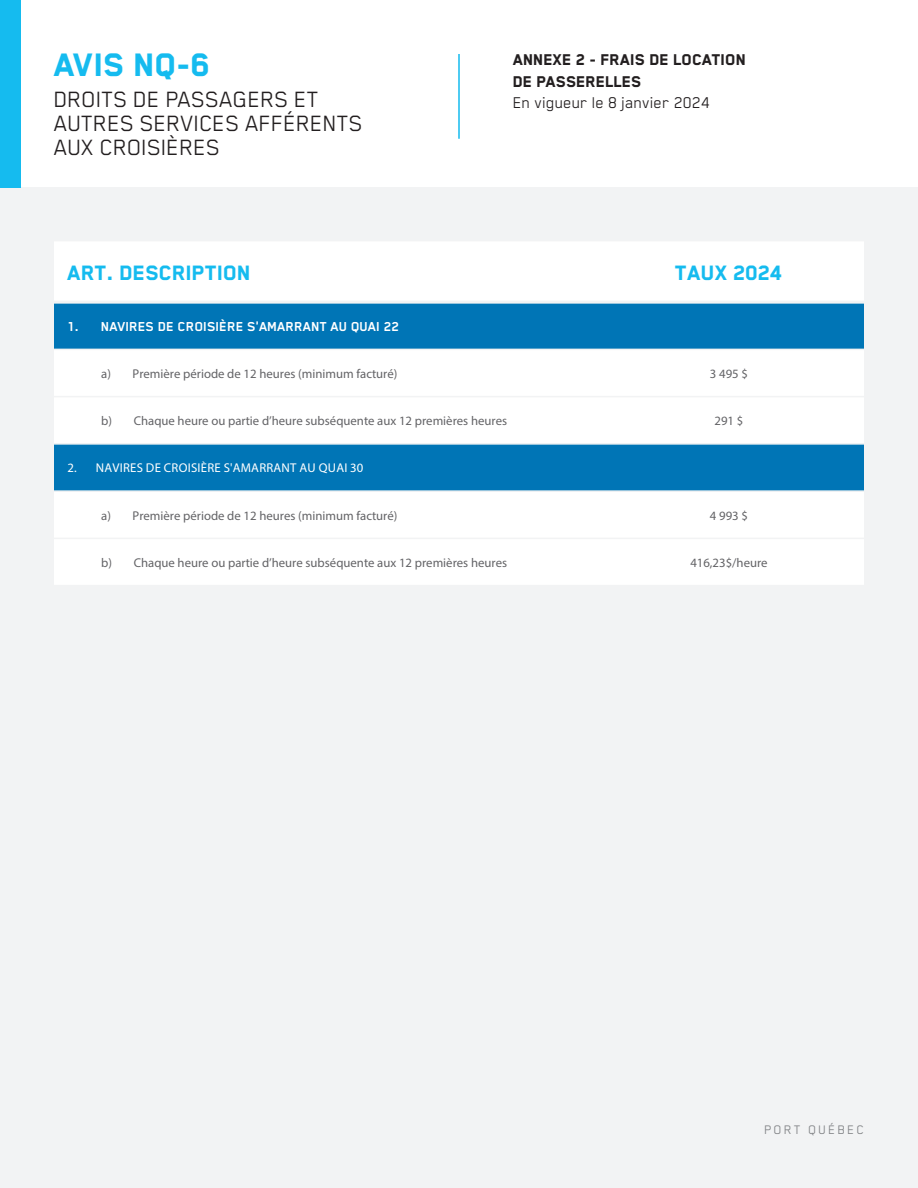
<style>
.page{position:relative;width:918px;height:1188px;background:#fff}
.page>*{position:absolute;margin:0;border:0;box-sizing:border-box;transform-origin:0 0}
.Titre_-_AVIS{font:800 37.5px "Blender Pro";color:#15bbef}
.Sous-titre_-_AVIS{font:25.5px/24px "Blender Pro";color:#231f20}
.Tableau_-_Libellé_Haut{font:800 24px "Blender Pro";color:#15bbef}
.Titre_-_Annexe{font:800 18px/21.6px "Blender Pro";color:#231f20}
.Date_-_Annexe{font:18px "Blender Pro";color:#231f20}
.Tableau_-_Libellé_2e_niveau_-_ligne{font:700 15px "Blender Pro";color:#fff}
.Entête___Pied_de_page_-_Texte{font:14.25px "Blender Pro";letter-spacing:.15em;color:#808285}
.Tableau_-_Cellule_Normale{font:12.75px "Myriad Pro";color:#636366}
.Tableau_-_Cellule_Bold{font:12.75px "Myriad Pro";letter-spacing:.02em;color:#fff}
</style>
<div class="page">
<div style="left:0;top:187px;width:918px;height:1001px;background:#f2f3f4"></div>
<div style="left:54px;top:242px;width:810px;height:343px;background:#fff"></div>
<div style="left:54px;top:304px;width:810px;height:45px;background:#0075b6"></div>
<div style="left:54px;top:445px;width:810px;height:45px;background:#0075b6"></div>
<hr style="left:594px;top:301px;width:135px;height:3px;background:#f2f3f4">
<hr style="left:729px;top:301px;width:135px;height:3px;background:#f2f3f4">
<hr style="left:594px;top:349px;width:135px;height:1px;background:#f2f3f4">
<hr style="left:729px;top:349px;width:135px;height:1px;background:#f2f3f4">
<hr style="left:594px;top:396px;width:135px;height:1px;background:#f2f3f4">
<hr style="left:729px;top:396px;width:135px;height:1px;background:#f2f3f4">
<hr style="left:594px;top:490px;width:135px;height:2px;background:#f2f3f4">
<hr style="left:729px;top:490px;width:135px;height:2px;background:#f2f3f4">
<hr style="left:594px;top:538px;width:135px;height:1px;background:#f2f3f4">
<hr style="left:729px;top:538px;width:135px;height:1px;background:#f2f3f4">
<hr style="left:54px;top:301px;width:540px;height:3px;background:#f2f3f4">
<hr style="left:54px;top:396px;width:540px;height:1px;background:#f2f3f4">
<hr style="left:54px;top:443px;width:540px;height:2px;background:#f2f3f4">
<hr style="left:594px;top:443px;width:135px;height:2px;background:#f2f3f4">
<hr style="left:729px;top:443px;width:135px;height:2px;background:#f2f3f4">
<hr style="left:54px;top:490px;width:540px;height:2px;background:#f2f3f4">
<hr style="left:54px;top:538px;width:540px;height:1px;background:#f2f3f4">
<hr style="left:54px;top:349px;width:540px;height:1px;background:#f2f3f4">
<div style="left:0;top:0;width:20px;height:187px;background:#15bbef"></div>
<hr style="left:458px;top:54px;width:2px;height:85px;background:#15bbef">
<p class="Titre_-_AVIS" style="left:54px;top:45px;width:158px">AVIS NQ-6</p>
<p class="Sous-titre_-_AVIS" style="left:54px;top:87px;width:311px">DROITS DE PASSAGERS ET<br>AUTRES SERVICES AFFÉRENTS<br>AUX CROISIÈRES</p>
<p class="Titre_-_Annexe" style="left:513px;top:49px;width:235px">ANNEXE 2 - FRAIS DE LOCATION<br>DE PASSERELLES</p>
<p class="Date_-_Annexe" style="left:513px;top:93px;width:199px">En vigueur le 8 janvier 2024</p>
<p class="Tableau_-_Libellé_Haut" style="left:68px;top:260px;width:185px">ART. DESCRIPTION</p>
<p class="Tableau_-_Libellé_Haut" style="left:675px;top:260px;width:109px">TAUX 2024</p>
<p class="Tableau_-_Libellé_2e_niveau_-_ligne" style="left:68px;top:319px;width:333px">1. NAVIRES DE CROISIÈRE S'AMARRANT AU QUAI 22</p>
<p class="Tableau_-_Cellule_Normale" style="left:101px;top:366px;width:11px">a)</p>
<p class="Tableau_-_Cellule_Normale" style="left:133px;top:366px;width:266px">Première période de 12 heures (minimum facturé)</p>
<p class="Tableau_-_Cellule_Normale" style="left:710px;top:366px;width:40px">3 495 $</p>
<p class="Tableau_-_Cellule_Normale" style="left:101px;top:413px;width:12px">b)</p>
<p class="Tableau_-_Cellule_Normale" style="left:134px;top:413px;width:375px">Chaque heure ou partie d’heure subséquente aux 12 premières heures</p>
<p class="Tableau_-_Cellule_Normale" style="left:715px;top:413px;width:30px">291 $</p>
<p class="Tableau_-_Cellule_Bold" style="left:68px;top:460px;width:297px">2. NAVIRES DE CROISIÈRE S'AMARRANT AU QUAI 30</p>
<p class="Tableau_-_Cellule_Normale" style="left:101px;top:507px;width:11px">a)</p>
<p class="Tableau_-_Cellule_Normale" style="left:133px;top:507px;width:266px">Première période de 12 heures (minimum facturé)</p>
<p class="Tableau_-_Cellule_Normale" style="left:710px;top:507px;width:40px">4 993 $</p>
<p class="Tableau_-_Cellule_Normale" style="left:101px;top:555px;width:12px">b)</p>
<p class="Tableau_-_Cellule_Normale" style="left:134px;top:555px;width:375px">Chaque heure ou partie d’heure subséquente aux 12 premières heures</p>
<p class="Tableau_-_Cellule_Normale" style="left:690px;top:555px;width:79px">416,23$/heure</p>
<p class="Entête___Pied_de_page_-_Texte" style="left:764px;top:1122px;width:101px">PORT QUÉBEC</p>
</div>
